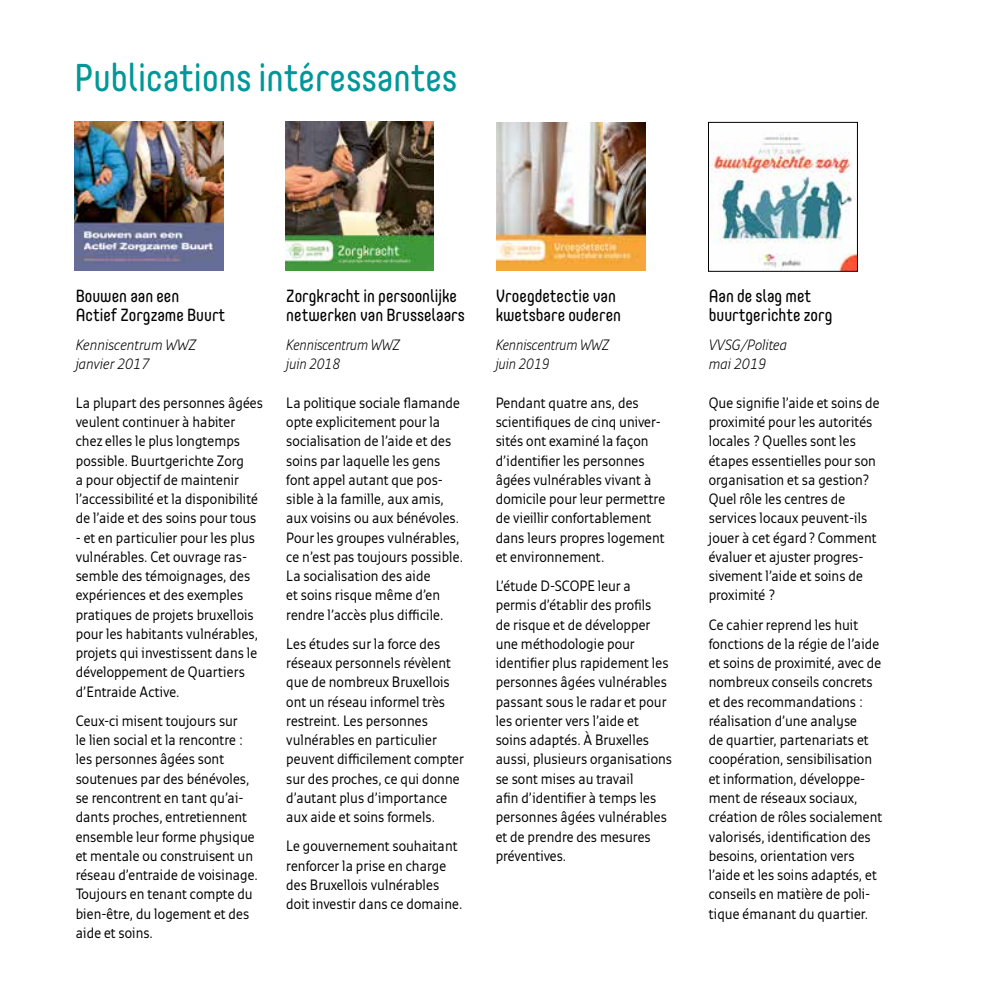
<style>
.page{position:relative;width:993px;height:993px;background:#fff}
.page>*{position:absolute;margin:0;border:0;box-sizing:border-box;transform-origin:0 0}
.t1{font:38.5px "Core Mellow 45";color:#009798;scale:.9 1}
.t2{font:17.5px/19.2px "Core Mellow 45";color:#000;scale:.9 1}
.t3{font:14.88px/19.2px "Monitor Pro";color:#000;scale:.9 1}
.t4{font:italic 300 14.88px/19.2px "Monitor Pro";letter-spacing:-.005em;color:#000;scale:.86 1}
.t5{font:italic 300 14.88px/19.2px "Monitor Pro";letter-spacing:-.005em;color:#000;scale:.9 1}
</style>
<div class="page">
<img style="left:496px;top:122px;width:149px;height:148px">
<img style="left:285px;top:122px;width:148px;height:149px">
<img style="left:74px;top:122px;width:149px;height:149px">
<img style="left:709px;top:133px;width:146px;height:137px">
<div style="left:707px;top:122px;width:150px;height:150px;border:1px solid #000"></div>
<h1 class="t1" style="left:74px;top:49px;width:427px">Publications intéressantes</h1>
<p class="t2" style="left:76px;top:285px;width:168px">Bouwen aan een<br>Actief Zorgzame Buurt</p>
<p class="t5" style="left:76px;top:335px;width:135px">Kenniscentrum WWZ janvier 2017</p>
<p class="t3" style="left:76px;top:393px;width:209px">La plupart des personnes âgées veulent continuer à habiter chez elles le plus longtemps possible. Buurtgerichte Zorg<br>a pour objectif de maintenir l’accessibilité et la disponibilité de l’aide et des soins pour tous</p>
<p class="t3" style="left:76px;top:527px;width:204px">- et en particulier pour les plus vulnérables. Cet ouvrage ras&shy;semble des témoignages, des expériences et des exemples pratiques de projets bruxellois pour les habitants vulnérables, projets qui investissent dans le développement de Quartiers d’Entraide Active.</p>
<p class="t3" style="left:76px;top:711px;width:204px">Ceux-ci misent toujours sur<br>le lien social et la rencontre : les personnes âgées sont soutenues par des bénévoles, se rencontrent en tant qu’ai&shy;dants proches, entretiennent ensemble leur forme physique et mentale ou construisent un réseau d’entraide de voisinage.<br>Toujours en tenant compte du bien-être, du logement et des aide et soins.</p>
<p class="t2" style="left:286px;top:285px;width:200px">Zorgkracht in persoonlijke netwerken van Brusselaars</p>
<p class="t4" style="left:286px;top:335px;width:133px">Kenniscentrum WWZ juin 2018</p>
<p class="t3" style="left:286px;top:393px;width:198px">La politique sociale flamande opte explicitement pour la socialisation de l’aide et des soins par laquelle les gens font appel autant que pos&shy;sible à la famille, aux amis, aux voisins ou aux bénévoles.<br>Pour les groupes vulnérables, ce n’est pas toujours possible.<br>La socialisation des aide<br>et soins risque même d’en rendre l’accès plus difficile.</p>
<p class="t3" style="left:286px;top:634px;width:199px">Les études sur la force des réseaux personnels révèlent que de nombreux Bruxellois ont un réseau informel très restreint. Les personnes vulnérables en particulier peuvent difficilement compter sur des proches, ce qui donne d’autant plus d’importance aux aide et soins formels.</p>
<p class="t3" style="left:286px;top:836px;width:197px">Le gouvernement souhaitant renforcer la prise en charge des Bruxellois vulnérables doit investir dans ce domaine.</p>
<p class="t2" style="left:495px;top:285px;width:141px">Vroegdetectie van kwetsbare ouderen</p>
<p class="t4" style="left:495px;top:335px;width:133px">Kenniscentrum WWZ juin 2019</p>
<p class="t3" style="left:495px;top:393px;width:190px">Pendant quatre ans, des scientifiques de cinq univer&shy;sités ont examiné la façon d’identifier les personnes âgées vulnérables vivant à domicile pour leur permettre de vieillir confortablement dans leurs propres logement et environnement.</p>
<p class="t3" style="left:495px;top:576px;width:197px">L’étude D-SCOPE leur a permis d’établir des profils<br>de risque et de développer une méthodologie pour identifier plus rapidement les personnes âgées vulnérables passant sous le radar et pour les orienter vers l’aide et soins adaptés. À Bruxelles aussi, plusieurs organisations se sont mises au travail<br>afin d’identifier à temps les personnes âgées vulnérables et de prendre des mesures préventives.</p>
<p class="t2" style="left:708px;top:285px;width:139px">Aan de slag met buurtgerichte zorg</p>
<p class="t5" style="left:708px;top:335px;width:88px">VVSG/Politea mai 2019</p>
<p class="t3" style="left:708px;top:393px;width:191px">Que signifie l’aide et soins de proximité pour les autorités locales ? Quelles sont les étapes essentielles pour son organisation et sa gestion?<br>Quel rôle les centres de services locaux peuvent-ils jouer à cet égard? Comment évaluer et ajuster progres&shy;sivement l’aide et soins de proximité ?</p>
<p class="t3" style="left:708px;top:614px;width:194px">Ce cahier reprend les huit fonctions de la régie de l’aide et soins de proximité, avec de nombreux conseils concrets et des recommandations : réalisation d’une analyse<br>de quartier, partenariats et coopération, sensibilisation et information, développe&shy;ment de réseaux sociaux, création de rôles socialement valorisés, identification des besoins, orientation vers l’aide et les soins adaptés, et conseils en matière de poli&shy;tique émanant du quartier.</p>
</div>
